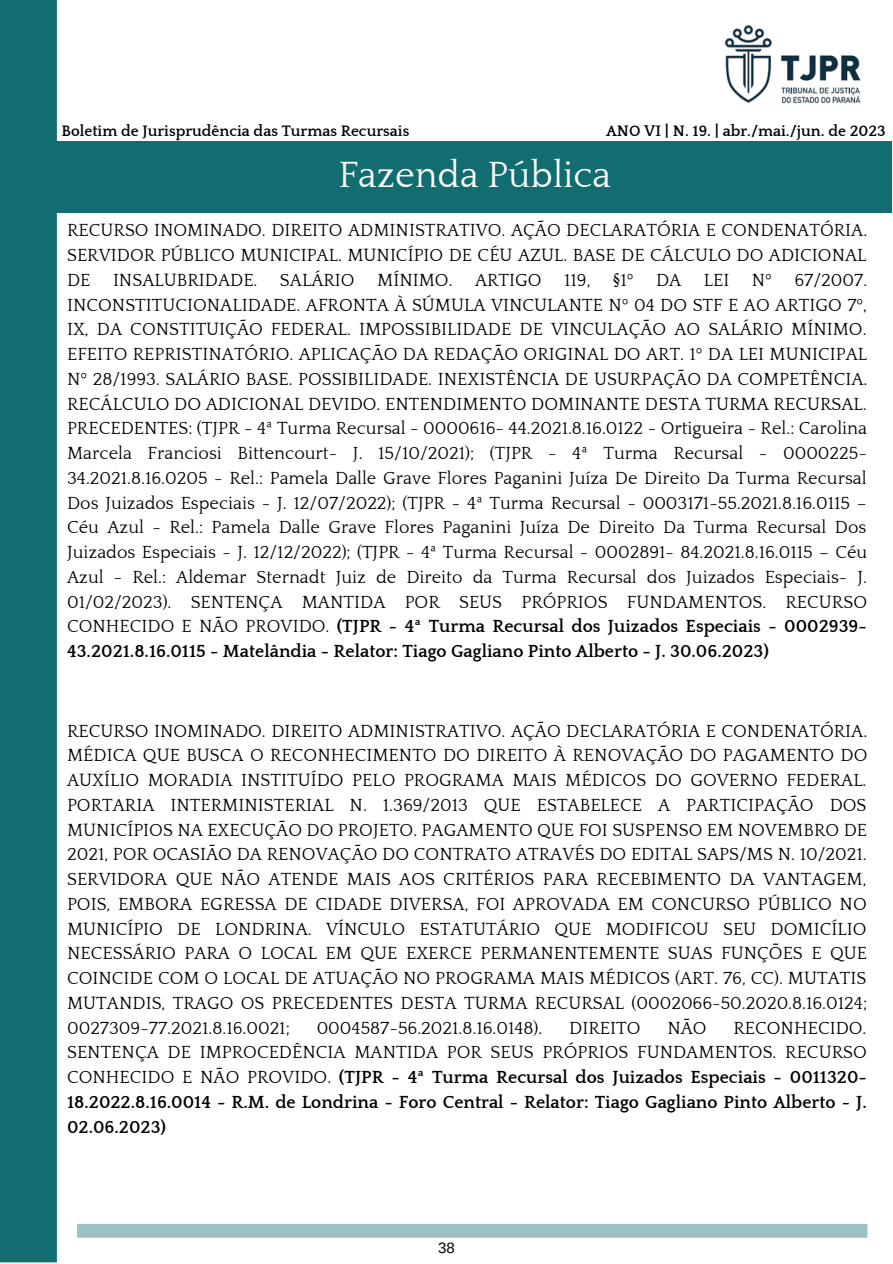
<style>
.page{position:relative;width:893px;height:1264px;background:#fff}
.page>*{position:absolute;margin:0;border:0;box-sizing:border-box;transform-origin:0 0}
.t1{font:37.5px "Quattrocento";color:#fff}
.t2{font:18px/24.8px "Quattrocento";color:#000;text-align:justify}
.t3{font:700 18px/24.8px "Quattrocento";color:#000;text-align:justify}
.t4{font:700 15.6px "Quattrocento";color:#000}
.t5{font:15px "Arimo";color:#000}
.s1{font-weight:700}
.s2{font-weight:400}
</style>
<div class="page">
<div style="left:0;top:0;width:57px;height:1262px;background:#116d70"></div>
<img style="left:724px;top:25px;width:137px;height:79px">
<div style="left:43px;top:141px;width:848px;height:71px;background:#116d70"></div>
<svg style="left:77px;top:1223px;width:790px;height:14px;background:#a2c5c6"></svg>
<p class="t4" style="left:606px;top:123px;width:281px">ANO VI | N. 19. | abr./mai./jun. de 2023</p>
<p class="t4" style="left:62px;top:123px;width:349px">Boletim de Jurisprudência das Turmas Recursais</p>
<p class="t1" style="left:338px;top:156px;width:274px">Fazenda Pública</p>
<p class="t2" style="left:67px;top:219px;width:801px">RECURSO INOMINADO. DIREITO ADMINISTRATIVO. AÇÃO DECLARATÓRIA E CONDENATÓRIA.<br>SERVIDOR PÚBLICO MUNICIPAL. MUNICÍPIO DE CÉU AZUL. BASE DE CÁLCULO DO ADICIONAL DE INSALUBRIDADE. SALÁRIO MÍNIMO. ARTIGO 119, §1º DA LEI Nº 67/2007.<br>INCONSTITUCIONALIDADE. AFRONTA À SÚMULA VINCULANTE Nº 04 DO STF E AO ARTIGO 7º, IX, DA CONSTITUIÇÃO FEDERAL. IMPOSSIBILIDADE DE VINCULAÇÃO AO SALÁRIO MÍNIMO.<br>EFEITO REPRISTINATÓRIO. APLICAÇÃO DA REDAÇÃO ORIGINAL DO ART. 1º DA LEI MUNICIPAL Nº 28/1993. SALÁRIO BASE. POSSIBILIDADE. INEXISTÊNCIA DE USURPAÇÃO DA COMPETÊNCIA.<br>RECÁLCULO DO ADICIONAL DEVIDO. ENTENDIMENTO DOMINANTE DESTA TURMA RECURSAL.<br>PRECEDENTES: (TJPR - 4ª Turma Recursal - 0000616- 44.2021.8.16.0122 - Ortigueira - Rel.: Carolina Marcela Franciosi Bittencourt- J. 15/10/2021); (TJPR - 4ª Turma Recursal - 0000225- 34.2021.8.16.0205 - Rel.: Pamela Dalle Grave Flores Paganini Juíza De Direito Da Turma Recursal Dos Juizados Especiais - J. 12/07/2022); (TJPR - 4ª Turma Recursal - 0003171-55.2021.8.16.0115 – Céu Azul - Rel.: Pamela Dalle Grave Flores Paganini Juíza De Direito Da Turma Recursal Dos Juizados Especiais - J. 12/12/2022); (TJPR - 4ª Turma Recursal - 0002891- 84.2021.8.16.0115 – Céu Azul - Rel.: Aldemar Sternadt Juiz de Direito da Turma Recursal dos Juizados Especiais- J.<br>01/02/2023). SENTENÇA MANTIDA POR SEUS PRÓPRIOS FUNDAMENTOS. RECURSO CONHECIDO E NÃO PROVIDO. <span class="s1">(TJPR - 4ª Turma Recursal dos Juizados Especiais - 0002939- 43.2021.8.16.0115 - Matelândia - Relator: Tiago Gagliano Pinto Alberto - J. 30.06.2023)</span></p>
<p class="t2" style="left:67px;top:719px;width:801px">RECURSO INOMINADO. DIREITO ADMINISTRATIVO. AÇÃO DECLARATÓRIA E CONDENATÓRIA.<br>MÉDICA QUE BUSCA O RECONHECIMENTO DO DIREITO À RENOVAÇÃO DO PAGAMENTO DO AUXÍLIO MORADIA INSTITUÍDO PELO PROGRAMA MAIS MÉDICOS DO GOVERNO FEDERAL.<br>PORTARIA INTERMINISTERIAL N. 1.369/2013 QUE ESTABELECE A PARTICIPAÇÃO DOS MUNICÍPIOS NA EXECUÇÃO DO PROJETO. PAGAMENTO QUE FOI SUSPENSO EM NOVEMBRO DE 2021, POR OCASIÃO DA RENOVAÇÃO DO CONTRATO ATRAVÉS DO EDITAL SAPS/MS N. 10/2021.<br>SERVIDORA QUE NÃO ATENDE MAIS AOS CRITÉRIOS PARA RECEBIMENTO DA VANTAGEM, POIS, EMBORA EGRESSA DE CIDADE DIVERSA, FOI APROVADA EM CONCURSO PÚBLICO NO MUNICÍPIO DE LONDRINA. VÍNCULO ESTATUTÁRIO QUE MODIFICOU SEU DOMICÍLIO NECESSÁRIO PARA O LOCAL EM QUE EXERCE PERMANENTEMENTE SUAS FUNÇÕES E QUE COINCIDE COM O LOCAL DE ATUAÇÃO NO PROGRAMA MAIS MÉDICOS (ART. 76, CC). MUTATIS MUTANDIS, TRAGO OS PRECEDENTES DESTA TURMA RECURSAL (0002066-50.2020.8.16.0124; 0027309-77.2021.8.16.0021;</p>
<p class="t2" style="left:317px;top:1015px;width:227px">0004587-56.2021.8.16.0148).</p>
<p class="t2" style="left:569px;top:1015px;width:73px">DIREITO</p>
<p class="t2" style="left:667px;top:1015px;width:41px">NÃO</p>
<p class="t3" style="left:67px;top:1015px;width:801px;text-indent:666px"><span class="s2">RECONHECIDO.<br>SENTENÇA DE IMPROCEDÊNCIA MANTIDA POR SEUS PRÓPRIOS FUNDAMENTOS. RECURSO CONHECIDO E NÃO PROVIDO.</span> (TJPR - 4ª Turma Recursal dos Juizados Especiais - 0011320- 18.2022.8.16.0014 - R.M. de Londrina - Foro Central - Relator: Tiago Gagliano Pinto Alberto - J.<br>02.06.2023)</p>
<p class="t5" style="left:438px;top:1239px;width:18px">38</p>
</div>
